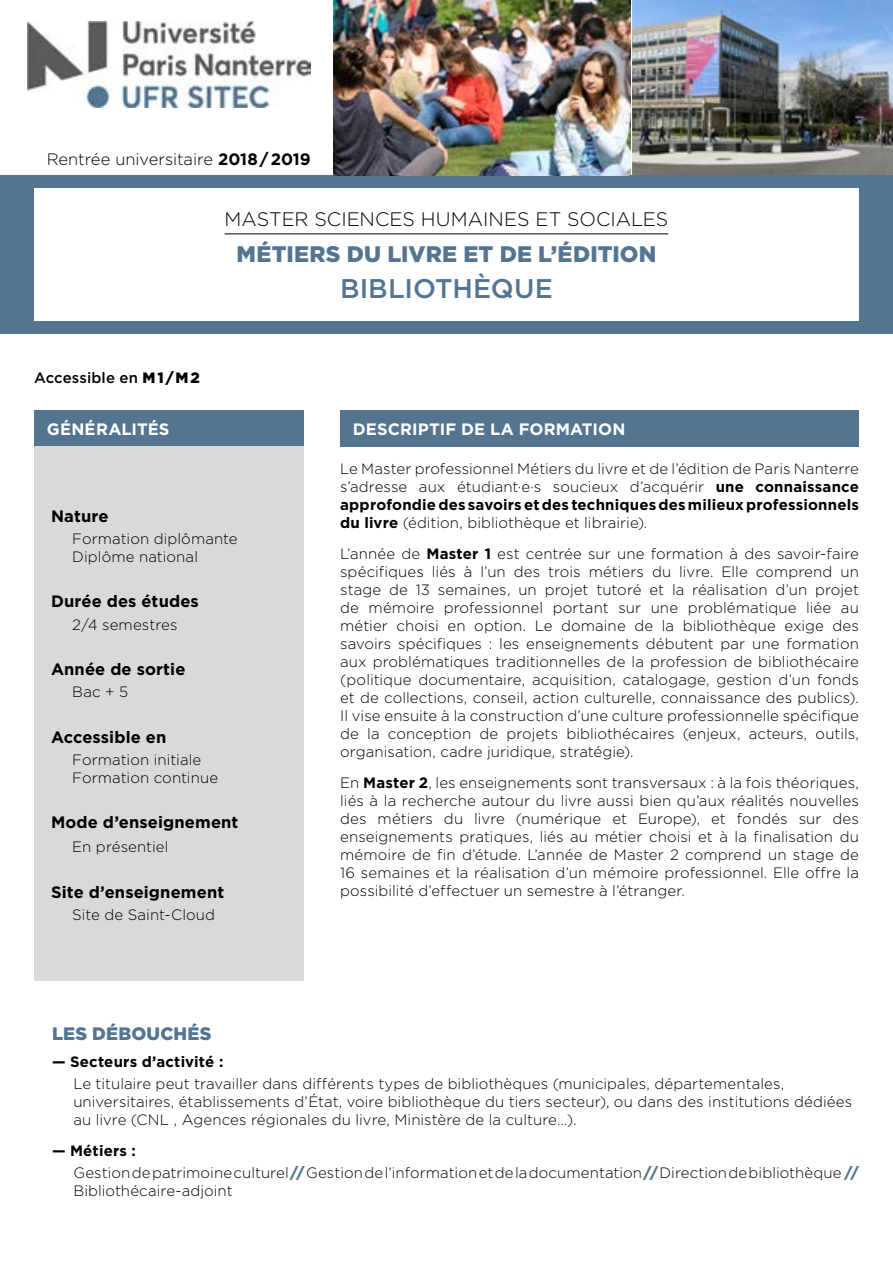
<style>
.page{position:relative;width:893px;height:1263px;background:#fff}
.page>*{position:absolute;margin:0;border:0;box-sizing:border-box;transform-origin:0 0}
.t1{font:500 27px "Gotham";letter-spacing:.005em;color:#547592}
.t2{font:900 22.5px "Gotham";letter-spacing:.005em;color:#547592}
.t3{font:300 19.5px "Gotham";color:#000}
.t4{font:900 18px "Gotham";letter-spacing:.01em;color:#547592}
.t5{font:700 16.5px "Gotham";letter-spacing:.005em;color:#000}
.t6{font:700 16.5px "Gotham";letter-spacing:.01em;color:#fff}
.t7{font:300 16.5px "Gotham";letter-spacing:-.005em;color:#000}
.t8{font:300 15px/18px "Gotham";letter-spacing:.005em;color:#000}
.t9{font:700 15px "Gotham";letter-spacing:.01em;color:#000}
.t10{font:500 15px "Gotham";letter-spacing:.005em;color:#000}
.s1{font-weight:700}
.s2{font-weight:900}
.s3{font-weight:900;color:#547592}
</style>
<div class="page">
<img style="left:334px;top:0;width:559px;height:175px">
<hr style="left:629px;top:0;width:3px;height:176px;background:#fff">
<div style="left:0;top:176px;width:893px;height:158px;background:#547592"></div>
<div style="left:34px;top:188px;width:825px;height:133px;background:#fff"></div>
<hr style="left:225px;top:234px;width:443px;height:1px;background:#000">
<div style="left:340px;top:410px;width:519px;height:36px;background:#547592"></div>
<div style="left:34px;top:410px;width:269px;height:36px;background:#547592"></div>
<div style="left:34px;top:446px;width:269px;height:535px;background:#d8d9d9"></div>
<img style="left:27px;top:22px;width:283px;height:86px">
<p class="t7" style="left:47px;top:150px;width:266px">Rentrée universitaire <span class="s1">2018/2019</span></p>
<h3 class="t3" style="left:225px;top:208px;width:445px">MASTER SCIENCES HUMAINES ET SOCIALES</h3>
<h2 class="t2" style="left:237px;top:240px;width:421px">MÉTIERS DU LIVRE ET DE L’ÉDITION</h2>
<h1 class="t1" style="left:340px;top:273px;width:214px">BIBLIOTHÈQUE</h1>
<p class="t10" style="left:34px;top:369px;width:167px">Accessible en <span class="s2">M1/M2</span></p>
<p class="t6" style="left:47px;top:419px;width:124px">GÉNÉRALITÉS</p>
<p class="t6" style="left:353px;top:419px;width:274px">DESCRIPTIF DE LA FORMATION</p>
<p class="t5" style="left:51px;top:506px;width:59px">Nature</p>
<p class="t8" style="left:72px;top:530px;width:167px">Formation diplômante<br>Diplôme national</p>
<p class="t5" style="left:51px;top:592px;width:149px">Durée des études</p>
<p class="t8" style="left:72px;top:615px;width:107px">2/4 semestres</p>
<p class="t5" style="left:51px;top:660px;width:136px">Année de sortie</p>
<p class="t8" style="left:72px;top:683px;width:58px">Bac + 5</p>
<p class="t5" style="left:51px;top:727px;width:117px">Accessible en</p>
<p class="t8" style="left:72px;top:750px;width:147px">Formation initiale<br>Formation continue</p>
<p class="t5" style="left:51px;top:813px;width:189px">Mode d’enseignement</p>
<p class="t8" style="left:72px;top:838px;width:98px">En présentiel</p>
<p class="t5" style="left:51px;top:882px;width:175px">Site d’enseignement</p>
<p class="t8" style="left:72px;top:905px;width:144px">Site de Saint-Cloud</p>
<p class="t8" style="left:340px;top:460px;width:520px;text-align:justify">Le Master professionnel Métiers du livre et de l’édition de Paris Nanterre s’adresse aux étudiant·e·s soucieux d’acquérir <span class="s1">une connaissance approfondie des savoirs et des techniques des milieux professionnels du livre</span> (édition, bibliothèque et librairie).</p>
<p class="t8" style="left:340px;top:545px;width:520px;text-align:justify">L’année de <span class="s1">Master 1</span> est centrée sur une formation à des savoir-faire spécifiques liés à l’un des trois métiers du livre. Elle comprend un stage de 13 semaines, un projet tutoré et la réalisation d’un projet de mémoire professionnel portant sur une problématique liée au métier choisi en option. Le domaine de la bibliothèque exige des savoirs spécifiques : les enseignements débutent par une formation aux problématiques traditionnelles de la profession de bibliothécaire (politique documentaire, acquisition, catalogage, gestion d’un fonds et de collections, conseil, action culturelle, connaissance des publics).<br>Il vise ensuite à la construction d’une culture professionnelle spécifique de la conception de projets bibliothécaires (enjeux, acteurs, outils, organisation, cadre juridique, stratégie).</p>
<p class="t8" style="left:340px;top:773px;width:520px;text-align:justify">En <span class="s1">Master 2</span>, les enseignements sont transversaux : à la fois théoriques, liés à la recherche autour du livre aussi bien qu’aux réalités nouvelles des métiers du livre (numérique et Europe), et fondés sur des enseignements pratiques, liés au métier choisi et à la finalisation du mémoire de fin d’étude. L’année de Master 2 comprend un stage de 16 semaines et la réalisation d’un mémoire professionnel. Elle offre la possibilité d’effectuer un semestre à l’étranger.</p>
<p class="t4" style="left:52px;top:1023px;width:161px">LES DÉBOUCHÉS</p>
<p class="t9" style="left:52px;top:1053px;width:173px">— Secteurs d’activité :</p>
<p class="t8" style="left:73px;top:1074px;width:780px">Le titulaire peut travailler dans différents types de bibliothèques (municipales, départementales, universitaires, établissements d’État, voire bibliothèque du tiers secteur), ou dans des institutions dédiées au livre (CNL , Agences régionales du livre, Ministère de la culture…).</p>
<p class="t8" style="left:73px;top:1139px;width:787px;line-height:22.2px;text-indent:-21px"><span class="s1">— Métiers :<br></span>Gestion de patrimoine culturel <span class="s3">//</span>Gestion de l’information et de la documentation <span class="s3">//</span>Direction de bibliothèque <span class="s3">//</span></p>
<p class="t8" style="left:73px;top:1181px;width:161px">Bibliothécaire-adjoint</p>
</div>
